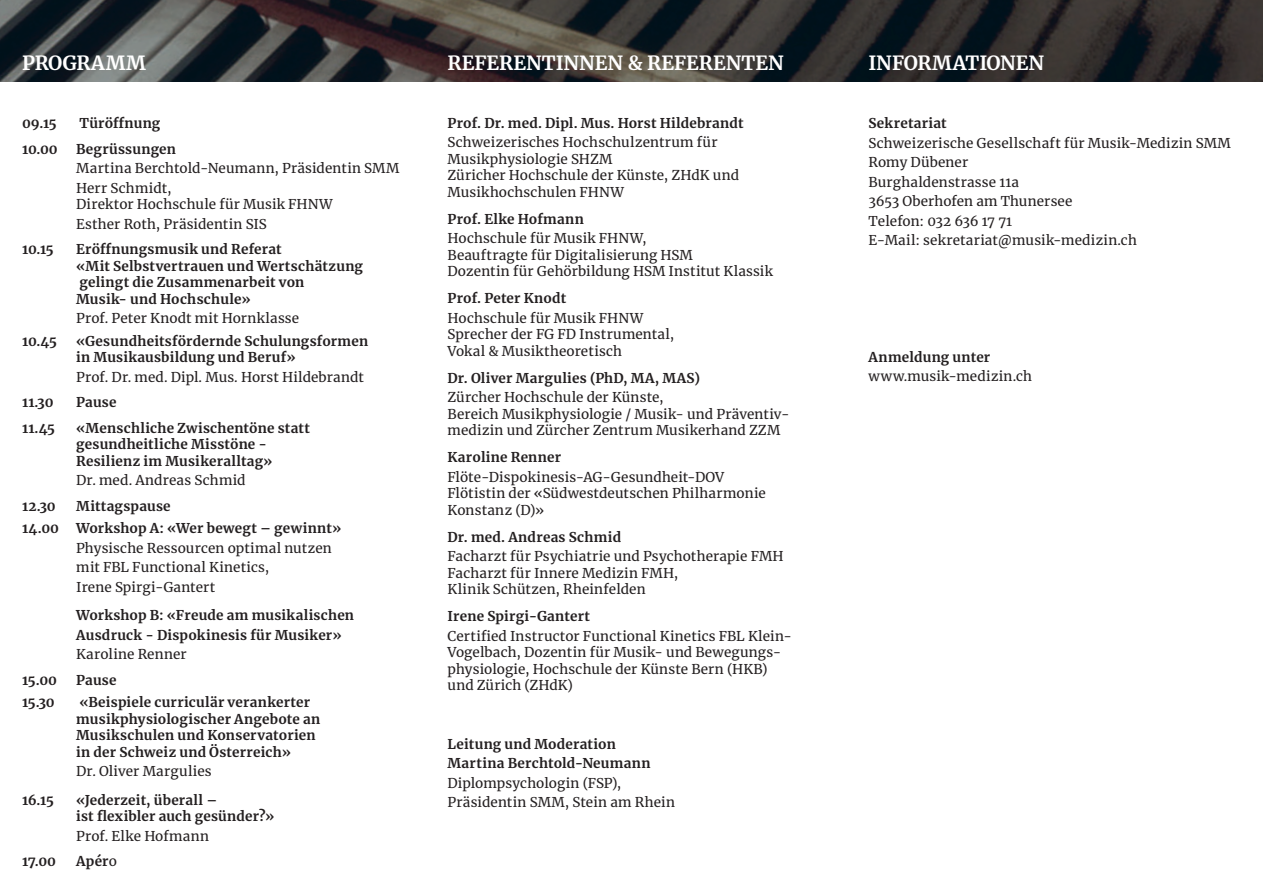
<style>
.page{position:relative;width:1263px;height:893px;background:#fff}
.page>*{position:absolute;margin:0;border:0;box-sizing:border-box;transform-origin:0 0}
.t1{font:700 19.5px "Merriweather";letter-spacing:-.005em;color:#fff}
.t2{font:13.5px/16.5px "Merriweather";letter-spacing:.01em;color:#231f20}
.t3{font:700 13.5px/16.5px "Merriweather";letter-spacing:.015em;color:#231f20}
.s1{font-weight:400}
</style>
<div class="page">
<svg style="left:0;top:0;width:1263px;height:82px;background:#333334"></svg>
<h1 class="t1" style="left:22px;top:50px;width:125px">PROGRAMM</h1>
<h1 class="t1" style="left:448px;top:50px;width:338px">REFERENTINNEN &amp; REFERENTEN</h1>
<h1 class="t1" style="left:868px;top:50px;width:177px">INFORMATIONEN</h1>
<p class="t3" style="left:22px;top:115px;width:36px">09.15</p>
<p class="t3" style="left:79px;top:115px;width:82px">Türöffnung</p>
<p class="t3" style="left:22px;top:140px;width:37px">10.00</p>
<p class="t3" style="left:76px;top:140px;width:101px">Begrüssungen</p>
<p class="t2" style="left:76px;top:158px;width:325px;line-height:19.5px">Martina Berchtold-Neumann, Präsidentin SMM<br>Herr Schmidt,</p>
<p class="t2" style="left:76px;top:194px;width:258px;line-height:19.5px">Direktor Hochschule für Musik FHNW<br>Esther Roth, Präsidentin SIS</p>
<p class="t3" style="left:22px;top:241px;width:33px">10.15</p>
<p class="t3" style="left:76px;top:241px;width:288px">Eröffnungsmusik und Referat<br>«Mit Selbstvertrauen und Wertschätzung gelingt die Zusammenarbeit von<br>Musik- und Hochschule»</p>
<p class="t2" style="left:76px;top:310px;width:225px">Prof. Peter Knodt mit Hornklasse</p>
<p class="t3" style="left:22px;top:332px;width:36px">10.45</p>
<p class="t3" style="left:76px;top:332px;width:293px">«Gesundheitsfördernde Schulungsformen in Musikausbildung und Beruf»</p>
<p class="t2" style="left:76px;top:368px;width:289px">Prof. Dr. med. Dipl. Mus. Horst Hildebrandt</p>
<p class="t3" style="left:22px;top:394px;width:33px">11.30</p>
<p class="t3" style="left:76px;top:394px;width:42px">Pause</p>
<p class="t3" style="left:22px;top:419px;width:34px">11.45</p>
<p class="t3" style="left:76px;top:419px;width:235px">«Menschliche Zwischentöne statt gesundheitliche Misstöne -<br>Resilienz im Musikeralltag»</p>
<p class="t2" style="left:76px;top:472px;width:171px">Dr. med. Andreas Schmid</p>
<p class="t3" style="left:22px;top:497px;width:35px">12.30</p>
<p class="t3" style="left:76px;top:497px;width:96px">Mittagspause</p>
<p class="t3" style="left:22px;top:520px;width:38px">14.00</p>
<p class="t3" style="left:76px;top:520px;width:267px">Workshop A: «Wer bewegt – gewinnt»</p>
<p class="t2" style="left:76px;top:538px;width:257px;line-height:19.5px">Physische Ressourcen optimal nutzen mit FBL Functional Kinetics,<br>Irene Spirgi-Gantert</p>
<p class="t3" style="left:76px;top:605px;width:279px;line-height:19.5px">Workshop B: «Freude am musikalischen<br>Ausdruck - Dispokinesis für Musiker»</p>
<p class="t2" style="left:76px;top:645px;width:112px">Karoline Renner</p>
<p class="t3" style="left:22px;top:671px;width:36px">15.00</p>
<p class="t3" style="left:76px;top:671px;width:42px">Pause</p>
<p class="t3" style="left:22px;top:693px;width:34px">15.30</p>
<p class="t3" style="left:76px;top:693px;width:246px">«Beispiele curriculär verankerter musikphysiologischer Angebote an Musikschulen und Konservatorien in der Schweiz und Österreich»</p>
<p class="t2" style="left:76px;top:762px;width:137px">Dr. Oliver Margulies</p>
<p class="t3" style="left:22px;top:791px;width:33px">16.15</p>
<p class="t3" style="left:76px;top:791px;width:200px">«Jederzeit, überall –<br>ist flexibler auch gesünder?»</p>
<p class="t2" style="left:76px;top:827px;width:134px">Prof. Elke Hofmann</p>
<p class="t3" style="left:22px;top:852px;width:35px">17.00</p>
<p class="t3" style="left:76px;top:852px;width:42px">Apér<span class="s1">o</span></p>
<p class="t3" style="left:448px;top:114px;width:298px">Prof. Dr. med. Dipl. Mus. Horst Hildebrandt</p>
<p class="t2" style="left:448px;top:134px;width:293px">Schweizerisches Hochschulzentrum für<br>Musikphysiologie SHZM<br>Züricher Hochschule der Künste, ZHdK und<br>Musikhochschulen FHNW</p>
<p class="t3" style="left:448px;top:210px;width:138px">Prof. Elke Hofmann</p>
<p class="t2" style="left:448px;top:230px;width:327px">Hochschule für Musik FHNW,<br>Beauftragte für Digitalisierung HSM<br>Dozentin für Gehörbildung HSM Institut Klassik</p>
<p class="t3" style="left:448px;top:290px;width:120px">Prof. Peter Knodt</p>
<p class="t2" style="left:448px;top:309px;width:228px">Hochschule für Musik FHNW<br>Sprecher der FG FD Instrumental,<br>Vokal &amp; Musiktheoretisch</p>
<p class="t3" style="left:448px;top:369px;width:254px">Dr. Oliver Margulies (PhD, MA, MAS)</p>
<p class="t2" style="left:448px;top:389px;width:344px">Zürcher Hochschule der Künste,<br>Bereich Musikphysiologie / Musik- und Präventiv&shy;medizin und Zürcher Zentrum Musikerhand ZZM</p>
<p class="t3" style="left:448px;top:449px;width:115px">Karoline Renner</p>
<p class="t2" style="left:448px;top:468px;width:320px">Flöte-Dispokinesis-AG-Gesundheit-DOV<br>Flötistin der «Südwestdeutschen Philharmonie<br>Konstanz (D)»</p>
<p class="t3" style="left:448px;top:528px;width:175px">Dr. med. Andreas Schmid</p>
<p class="t2" style="left:448px;top:548px;width:338px">Facharzt für Psychiatrie und Psychotherapie FMH<br>Facharzt für Innere Medizin FMH,<br>Klinik Schützen, Rheinfelden</p>
<p class="t3" style="left:448px;top:608px;width:144px">Irene Spirgi-Gantert</p>
<p class="t2" style="left:448px;top:627px;width:346px">Certified Instructor Functional Kinetics FBL Klein-Vogelbach, Dozentin für Musik- und Bewegungs&shy;physiologie, Hochschule der Künste Bern (HKB) und Zürich (ZHdK)</p>
<p class="t3" style="left:448px;top:734px;width:204px;line-height:19.5px">Leitung und Moderation<br>Martina Berchtold-Neumann</p>
<p class="t2" style="left:448px;top:773px;width:229px;line-height:19.5px">Diplompsychologin (FSP),<br>Präsidentin SMM, Stein am Rhein</p>
<p class="t3" style="left:868px;top:114px;width:80px">Sekretariat</p>
<p class="t2" style="left:868px;top:132px;width:364px;line-height:19.5px">Schweizerische Gesellschaft für Musik-Medizin SMM<br>Romy Dübener<br>Burghaldenstrasse 11a<br>3653 Oberhofen am Thunersee<br>Telefon: 032 636 17 71<br>E-Mail: sekretariat@musik-medizin.ch</p>
<p class="t3" style="left:868px;top:348px;width:123px">Anmeldung unter</p>
<p class="t2" style="left:868px;top:368px;width:165px">www.musik-medizin.ch</p>
</div>
